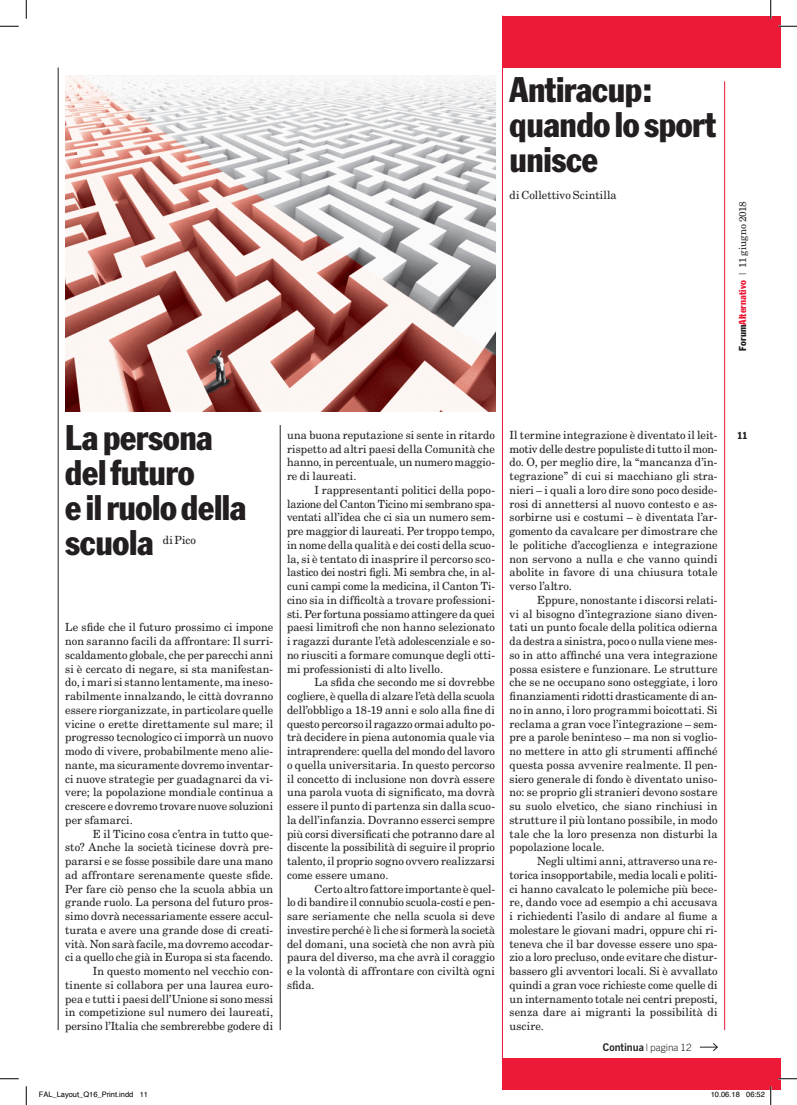
<style>
.page{position:relative;width:797px;height:1105px;background:#fff}
.page>*{position:absolute;margin:0;border:0;box-sizing:border-box;transform-origin:0 0}
.t1{font:condensed 35px/35px "Franklin Gothic";letter-spacing:-.01em;color:#231f20}
.t2{font:11.25px/13.8px "New Century Schlbk LT";color:#231f20;text-align:justify}
.t3{font:10px "New Century Schlbk LT";letter-spacing:-.005em;color:#231f20}
.t4{font:300 10px "Trade Gothic LT";color:#231f20}
.t5{font:condensed 10px "Franklin Gothic";color:#231f20}
.t6{font:7.5px "Helvetica";color:#000}
.s1{font-family:"Franklin Gothic";font-stretch:condensed}
.s2{font-family:"Franklin Gothic";font-stretch:condensed;color:#ed1a37}
.s3{font-family:"Trade Gothic LT";font-weight:300}
.s4{font-family:"Trade Gothic LT Bold Two";font-weight:400;font-size:10.62px}
</style>
<div class="page">
<hr style="left:58px;top:67px;width:1px;height:963px;background:#231f20">
<hr style="left:280px;top:425px;width:1px;height:605px;background:#231f20">
<hr style="left:724px;top:81px;width:1px;height:949px;background:#ed1a37">
<hr style="left:502px;top:16px;width:1px;height:1073px;background:#ed1a37">
<div style="left:502px;top:16px;width:279px;height:52px;background:#ed1a37"></div>
<img style="left:65px;top:76px;width:430px;height:335px">
<div style="left:502px;top:1058px;width:279px;height:31px;background:#ed1a37"></div>
<svg style="left:699px;top:1043px;width:18px;height:8px"></svg>
<svg style="left:0;top:25px;width:19px;height:2px"></svg>
<svg style="left:778px;top:25px;width:19px;height:2px"></svg>
<svg style="left:0;top:1078px;width:19px;height:1px"></svg>
<svg style="left:778px;top:1078px;width:19px;height:1px"></svg>
<svg style="left:25px;top:0;width:2px;height:19px"></svg>
<svg style="left:25px;top:1086px;width:2px;height:19px"></svg>
<svg style="left:770px;top:0;width:1px;height:19px"></svg>
<svg style="left:711px;top:1086px;width:60px;height:19px"></svg>
<h1 class="t1" style="left:509px;top:72px;width:208px">Antiracup: quando lo sport unisce</h1>
<p class="t2" style="left:509px;top:188px;width:109px">di Collettivo Scintilla</p>
<p class="t3" style="left:736px;top:350px;width:150px;rotate:-90deg"><span class="s1">Forum</span><span class="s2">Alternativo</span> <span class="s3">|</span> 11 giugno 2018</p>
<h1 class="t1" style="left:65px;top:420px;width:183px">La persona del futuro<br>e il ruolo della scuola</h1>
<p class="t2" style="left:163px;top:533px;width:35px">di Pico</p>
<p class="t2" style="left:65px;top:620px;width:209px">Le sfide che il futuro prossimo ci impone non saranno facili da affrontare: Il surri&shy;scaldamento globale, che per parecchi anni si è cercato di negare, si sta manifestan&shy;do, i mari si stanno lentamente, ma ineso&shy;rabilmente innalzando, le città dovranno essere riorganizzate, in particolare quelle vicine o erette direttamente sul mare; il progresso tecnologico ci imporrà un nuovo modo di vivere, probabilmente meno alie&shy;nante, ma sicuramente dovremo inventar&shy;ci nuove strategie per guadagnarci da vi&shy;vere; la popolazione mondiale continua a crescere e dovremo trovare nuove soluzioni per sfamarci.</p>
<p class="t2" style="left:65px;top:827px;width:209px;text-align:right">E il Ticino cosa c’entra in tutto que-<br>sto? Anche la società ticinese dovrà pre&shy;pararsi e se fosse possibile dare una mano ad affrontare serenamente queste sfide.<br>Per fare ciò penso che la scuola abbia un grande ruolo. La persona del futuro pros&shy;simo dovrà necessariamente essere accul&shy;turata e avere una grande dose di creati&shy;vità. Non sarà facile, ma dovremo accodar&shy;ci a quello che già in Europa si sta facendo.<br>In questo momento nel vecchio con&shy;tinente si collabora per una laurea euro&shy;pea e tutti i paesi dell’Unione si sono messi in competizione sul numero dei laureati, persino l’Italia che sembrerebbe godere di</p>
<p class="t2" style="left:287px;top:428px;width:209px">una buona reputazione si sente in ritardo rispetto ad altri paesi della Comunità che hanno, in percentuale, un numero maggio&shy;re di laureati.</p>
<p class="t2" style="left:287px;top:483px;width:209px;text-indent:28px">I rappresentanti politici della popo&shy;lazione del Canton Ticino mi sembrano spa&shy;ventati all’idea che ci sia un numero sem&shy;pre maggior di laureati. Per troppo tempo, in nome della qualità e dei costi della scuo&shy;la, si è tentato di inasprire il percorso sco&shy;lastico dei nostri figli. Mi sembra che, in al&shy;cuni campi come la medicina, il Canton Ti&shy;cino sia in difficoltà a trovare professioni&shy;sti. Per fortuna possiamo attingere da quei paesi limitrofi che non hanno selezionato i ragazzi durante l’età adolescenziale e so&shy;no riusciti a formare comunque degli otti&shy;mi professionisti di alto livello.</p>
<p class="t2" style="left:287px;top:675px;width:209px;text-indent:27px">La sfida che secondo me si dovrebbe cogliere, è quella di alzare l’età della scuola dell’obbligo a 18-19 anni e solo alla fine di questo percorso il ragazzo ormai adulto po&shy;trà decidere in piena autonomia quale via intraprendere: quella del mondo del lavoro o quella universitaria. In questo percorso il concetto di inclusione non dovrà essere una parola vuota di significato, ma dovrà essere il punto di partenza sin dalla scuo&shy;la dell’infanzia. Dovranno esserci sempre più corsi diversificati che potranno dare al discente la possibilità di seguire il proprio talento, il proprio sogno ovvero realizzarsi come essere umano.</p>
<p class="t2" style="left:287px;top:882px;width:209px;text-indent:27px">Certo altro fattore importante è quel&shy;lo di bandire il connubio scuola-costi e pen&shy;sare seriamente che nella scuola si deve investire perché è lì che si formerà la società del domani, una società che non avrà più paura del diverso, ma che avrà il coraggio e la volontà di affrontare con civiltà ogni sfida.</p>
<p class="t2" style="left:509px;top:428px;width:209px">Il termine integrazione è diventato il leit-</p>
<p class="t5" style="left:737px;top:429px;width:12px">11</p>
<p class="t2" style="left:509px;top:442px;width:209px">motiv delle destre populiste di tutto il mon&shy;do. O, per meglio dire, la “mancanza d’in&shy;tegrazione” di cui si macchiano gli stra&shy;nieri – i quali a loro dire sono poco deside&shy;rosi di annettersi al nuovo contesto e as&shy;sorbirne usi e costumi – è diventata l’ar&shy;gomento da cavalcare per dimostrare che le politiche d’accoglienza e integrazione non servono a nulla e che vanno quindi abolite in favore di una chiusura totale verso l’altro.</p>
<p class="t2" style="left:509px;top:593px;width:209px;text-indent:28px">Eppure, nonostante i discorsi relati&shy;vi al bisogno d’integrazione siano diven&shy;tati un punto focale della politica odierna da destra a sinistra, poco o nulla viene mes&shy;so in atto affinché una vera integrazione possa esistere e funzionare. Le strutture che se ne occupano sono osteggiate, i loro finanziamenti ridotti drasticamente di an&shy;no in anno, i loro programmi boicottati. Si reclama a gran voce l’integrazione – sem&shy;pre a parole beninteso – ma non si voglio&shy;no mettere in atto gli strumenti affinché questa possa avvenire realmente. Il pen&shy;siero generale di fondo è diventato uniso&shy;no: se proprio gli stranieri devono sostare su suolo elvetico, che siano rinchiusi in strutture il più lontano possibile, in modo tale che la loro presenza non disturbi la popolazione locale.</p>
<p class="t2" style="left:509px;top:854px;width:209px;text-indent:27px">Negli ultimi anni, attraverso una re&shy;torica insopportabile, media locali e politi&shy;ci hanno cavalcato le polemiche più bece&shy;re, dando voce ad esempio a chi accusava i richiedenti l’asilo di andare al fiume a molestare le giovani madri, oppure chi ri&shy;teneva che il bar dovesse essere uno spa&shy;zio a loro precluso, onde evitare che distur&shy;bassero gli avventori locali. Si è avvallato quindi a gran voce richieste come quelle di un internamento totale nei centri preposti, senza dare ai migranti la possibilità di uscire.</p>
<p class="t4" style="left:602px;top:1041px;width:90px"><span class="s4">Continua</span> | pagina 12</p>
<p class="t6" style="left:39px;top:1089px;width:111px">FAL_Layout_Q16_Print.indd 11</p>
<p class="t6" style="left:710px;top:1089px;width:56px">10.06.18 06:52</p>
</div>
